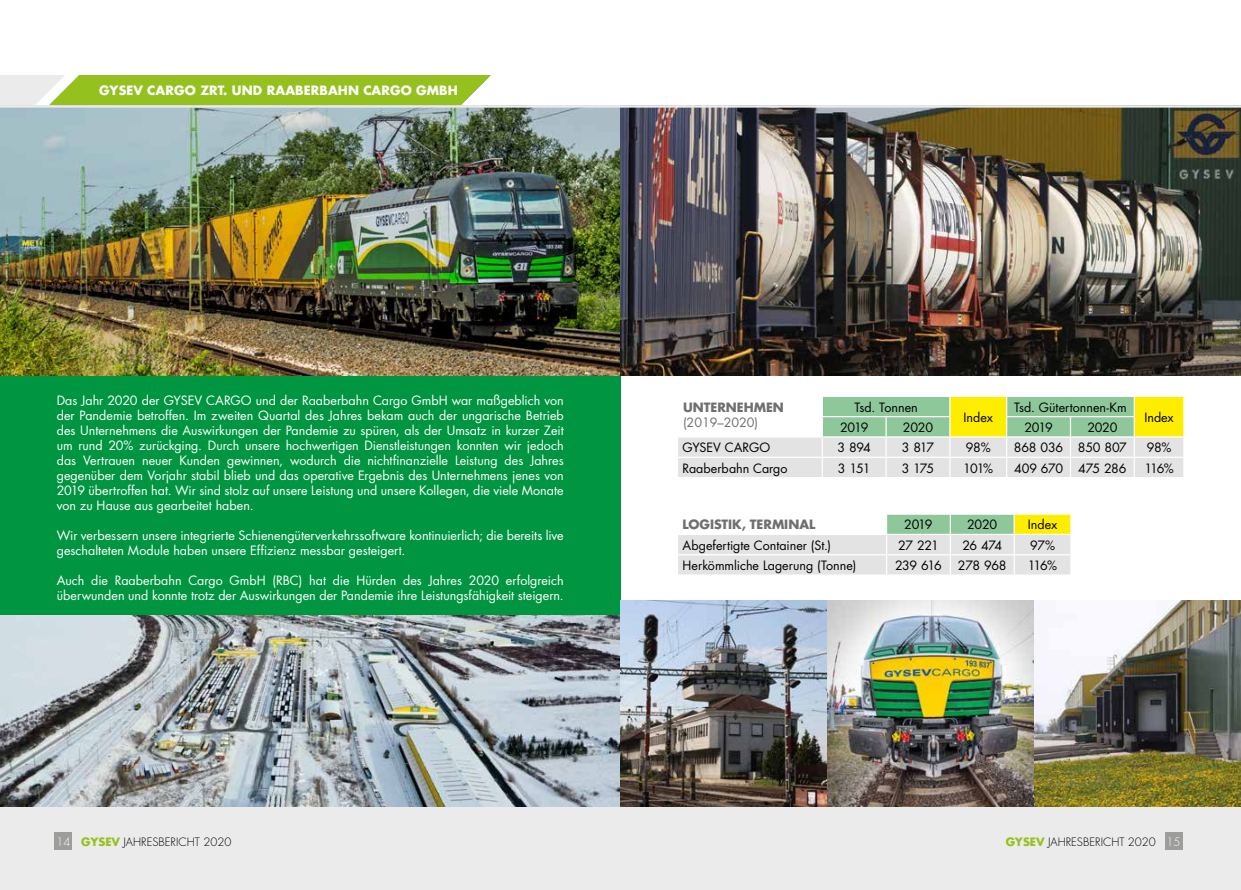
<style>
.page{position:relative;width:1241px;height:890px;background:#fff}
.page>*{position:absolute;margin:0;border:0;box-sizing:border-box;transform-origin:0 0}
.t1{font:12.5px/15px "Futura LT Pro";color:#fff}
.t2{font:12.5px "Futura LT Pro";letter-spacing:-.005em;color:#000}
.t3{font:700 12.5px "Futura LT Pro";letter-spacing:.01em;color:#fff}
.t4{font:700 12.5px "Futura LT Pro";color:#706f6f}
.t5{font:12.5px "Futura LT Pro";letter-spacing:-.03em;color:#000}
.t6{font:12.5px "Futura LT Pro";color:#706f6f}
.t7{font:300 11.25px "Futura LT Pro";color:#000}
.s1{color:#fff}
.s2{font-weight:700;color:#95c11f}
</style>
<div class="page">
<div style="left:0;top:806px;width:1240px;height:83px;background:#ebebeb"></div>
<div style="left:55px;top:832px;width:17px;height:18px;background:#9d9d9c"></div>
<div style="left:1164px;top:832px;width:18px;height:18px;background:#9d9d9c"></div>
<div style="left:0;top:105px;width:620px;height:701px;background:#009641"></div>
<img style="left:0;top:108px;width:620px;height:267px">
<img style="left:620px;top:108px;width:620px;height:267px">
<img style="left:0;top:615px;width:620px;height:191px">
<img style="left:620px;top:600px;width:207px;height:206px">
<img style="left:827px;top:600px;width:206px;height:206px">
<img style="left:1033px;top:600px;width:207px;height:206px">
<hr style="left:0;top:105px;width:1240px;height:3px;background:#ebebeb">
<svg style="left:0;top:75px;width:491px;height:30px;background:#a3c840"></svg>
<svg style="left:678px;top:396px;width:506px;height:81px"></svg>
<svg style="left:678px;top:514px;width:393px;height:60px"></svg>
<p class="t3" style="left:99px;top:81px;width:360px">GYSEV CARGO ZRT. UND RAABERBAHN CARGO GMBH</p>
<p class="t1" style="left:57px;top:393px;width:508px;text-align:justify">Das Jahr 2020 der GYSEV CARGO und der Raaberbahn Cargo GmbH war maßgeblich von der Pandemie betroffen. Im zweiten Quartal des Jahres bekam auch der ungarische Betrieb des Unternehmens die Auswirkungen der Pandemie zu spüren, als der Umsatz in kurzer Zeit um rund 20% zurückging. Durch unsere hochwertigen Dienstleistungen konnten wir jedoch das Vertrauen neuer Kunden gewinnen, wodurch die nichtfinanzielle Leistung des Jahres gegenüber dem Vorjahr stabil blieb und das operative Ergebnis des Unternehmens jenes von 2019 übertroffen hat. Wir sind stolz auf unsere Leistung und unsere Kollegen, die viele Monate von zu Hause aus gearbeitet haben.</p>
<p class="t1" style="left:57px;top:528px;width:508px">Wir verbessern unsere integrierte Schienengüterverkehrssoftware kontinuierlich; die bereits live geschalteten Module haben unsere Effizienz messbar gesteigert.</p>
<p class="t1" style="left:57px;top:573px;width:508px">Auch die Raaberbahn Cargo GmbH (RBC) hat die Hürden des Jahres 2020 erfolgreich überwunden und konnte trotz der Auswirkungen der Pandemie ihre Leistungsfähigkeit steigern.</p>
<p class="t4" style="left:683px;top:397px;width:102px">UNTERNEHMEN</p>
<p class="t6" style="left:683px;top:413px;width:77px">(2019–2020)</p>
<p class="t2" style="left:854px;top:398px;width:65px">Tsd. Tonnen</p>
<p class="t2" style="left:1013px;top:398px;width:114px">Tsd. Gütertonnen-Km</p>
<p class="t2" style="left:963px;top:408px;width:31px">Index</p>
<p class="t2" style="left:839px;top:418px;width:30px">2019</p>
<p class="t2" style="left:902px;top:418px;width:32px">2020</p>
<p class="t2" style="left:1024px;top:418px;width:30px">2019</p>
<p class="t2" style="left:1087px;top:418px;width:32px">2020</p>
<p class="t2" style="left:1144px;top:408px;width:31px">Index</p>
<p class="t2" style="left:682px;top:439px;width:89px">GYSEV CARGO</p>
<p class="t2" style="left:837px;top:439px;width:35px">3 894</p>
<p class="t2" style="left:901px;top:439px;width:34px">3 817</p>
<p class="t2" style="left:965px;top:439px;width:26px">98%</p>
<p class="t2" style="left:1013px;top:439px;width:114px">868 036 850 807</p>
<p class="t2" style="left:1146px;top:439px;width:26px">98%</p>
<p class="t2" style="left:682px;top:459px;width:106px">Raaberbahn Cargo</p>
<p class="t2" style="left:837px;top:459px;width:34px">3 151</p>
<p class="t2" style="left:901px;top:459px;width:34px">3 175</p>
<p class="t2" style="left:963px;top:459px;width:31px">101%</p>
<p class="t5" style="left:1013px;top:459px;width:114px">409 670 475 286</p>
<p class="t2" style="left:1144px;top:459px;width:31px">116%</p>
<p class="t4" style="left:682px;top:515px;width:134px">LOGISTIK, TERMINAL</p>
<p class="t2" style="left:904px;top:516px;width:30px">2019</p>
<p class="t2" style="left:967px;top:516px;width:32px">2020</p>
<p class="t2" style="left:1027px;top:516px;width:31px">Index</p>
<p class="t2" style="left:682px;top:536px;width:150px">Abgefertigte Container (St.)</p>
<p class="t2" style="left:897px;top:536px;width:42px">27 221</p>
<p class="t2" style="left:962px;top:536px;width:41px">26 474</p>
<p class="t2" style="left:1029px;top:536px;width:26px">97%</p>
<p class="t2" style="left:682px;top:557px;width:175px">Herkömmliche Lagerung (Tonne)</p>
<p class="t2" style="left:894px;top:557px;width:48px">239 616</p>
<p class="t2" style="left:957px;top:557px;width:50px">278 968</p>
<p class="t2" style="left:1027px;top:557px;width:31px">116%</p>
<p class="t7" style="left:56px;top:834px;width:176px"><span class="s1">14</span> <span class="s2">GYSEV</span> JAHRESBERICHT 2020</p>
<p class="t7" style="left:1005px;top:834px;width:176px"><span class="s2">GYSEV</span> JAHRESBERICHT 2020 <span class="s1">15</span></p>
</div>
